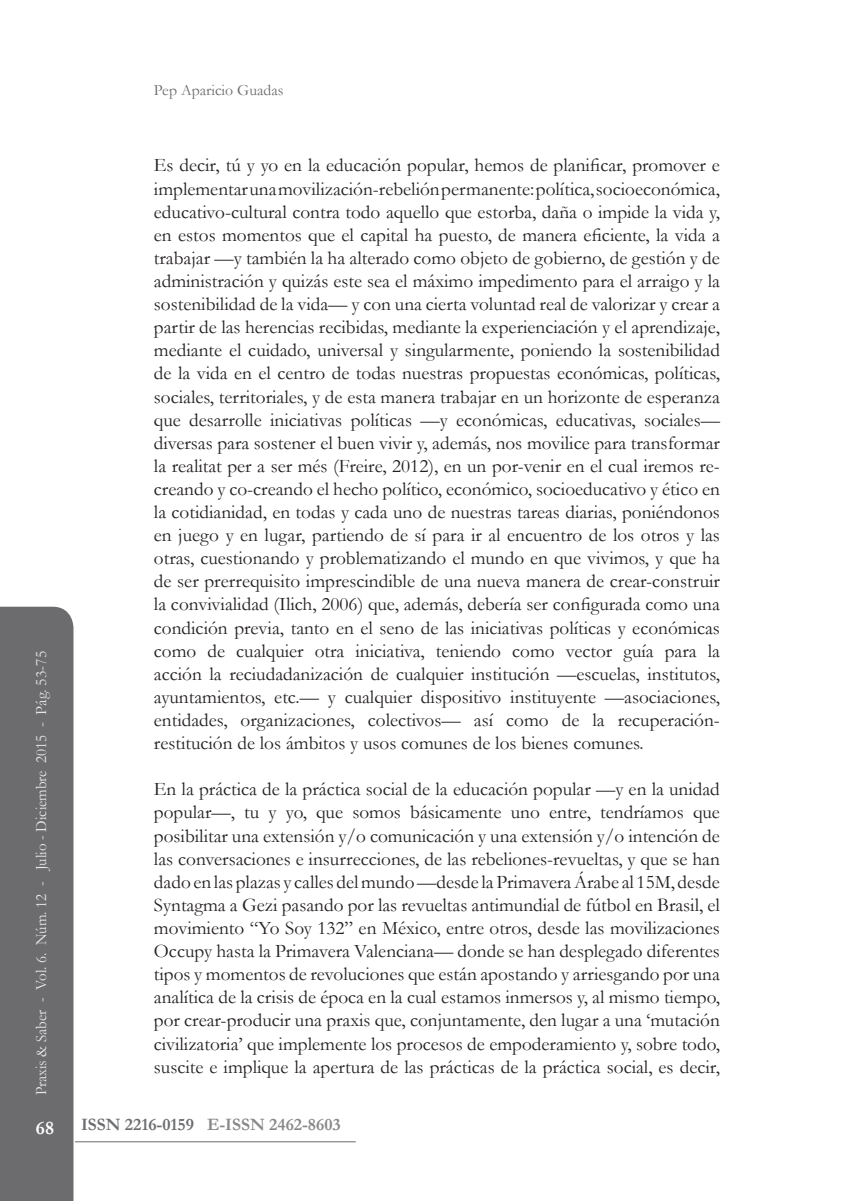
<style>
.page{position:relative;width:859px;height:1201px;background:#fff}
.page>*{position:absolute;margin:0;border:0;box-sizing:border-box;transform-origin:0 0}
.t1{font:19.25px/23.1px "Garamond";color:#231f20;text-align:justify}
.t2{font:700 19.25px "Garamond";color:#fff}
.t3{font:700 17.5px "Garamond";color:#888}
.t4{font:15.75px "Garamond";color:#e6e7e9;scale:.95 1}
.t5{font:15.75px "Garamond";color:#6c6c6e}
.s1{color:#6c6d70}
</style>
<div class="page">
<div style="left:0;top:606px;width:73px;height:594px;background:#6c6c6e"></div>
<hr style="left:75px;top:1141px;width:280px;height:1px;background:#6c6c6e">
<p class="t4" style="left:30px;top:1095px;width:469px;rotate:-90deg">Praxis &amp; Saber - Vol. 6. Núm. 12 - Julio - Diciembre 2015 - Pág. 53-75</p>
<p class="t5" style="left:154px;top:80px;width:131px">Pep Aparicio Guadas</p>
<p class="t1" style="left:154px;top:153px;width:567px">Es decir, tú y yo en la educación popular, hemos de planificar, promover e implementar una movilización-rebelión permanente: política, socioeconómica, educativo-cultural contra todo aquello que estorba, daña o impide la vida y, en estos momentos que el capital ha puesto, de manera eficiente, la vida a trabajar —y también la ha alterado como objeto de gobierno, de gestión y de administración y quizás este sea el máximo impedimento para el arraigo y la sostenibilidad de la vida— y con una cierta voluntad real de valorizar y crear a partir de las herencias recibidas, mediante la experienciación y el aprendizaje, mediante el cuidado, universal y singularmente, poniendo la sostenibilidad de la vida en el centro de todas nuestras propuestas económicas, políticas, sociales, territoriales, y de esta manera trabajar en un horizonte de esperanza que desarrolle iniciativas políticas —y económicas, educativas, sociales— diversas para sostener el buen vivir y, además, nos movilice para transformar la realitat per a ser més (Freire, 2012), en un por-venir en el cual iremos re&shy;creando y co-creando el hecho político, económico, socioeducativo y ético en la cotidianidad, en todas y cada uno de nuestras tareas diarias, poniéndonos en juego y en lugar, partiendo de sí para ir al encuentro de los otros y las otras, cuestionando y problematizando el mundo en que vivimos, y que ha de ser prerrequisito imprescindible de una nueva manera de crear-construir la convivialidad (Ilich, 2006) que, además, debería ser configurada como una condición previa, tanto en el seno de las iniciativas políticas y económicas como de cualquier otra iniciativa, teniendo como vector guía para la acción la reciudadanización de cualquier institución —escuelas, institutos, ayuntamientos, etc.— y cualquier dispositivo instituyente —asociaciones, entidades, organizaciones, colectivos— así como de la recuperación&shy;restitución de los ámbitos y usos comunes de los bienes comunes.</p>
<p class="t1" style="left:154px;top:777px;width:567px">En la práctica de la práctica social de la educación popular —y en la unidad popular—, tu y yo, que somos básicamente uno entre, tendríamos que posibilitar una extensión y/o comunicación y una extensión y/o intención de las conversaciones e insurrecciones, de las rebeliones-revueltas, y que se han dado en las plazas y calles del mundo —desde la Primavera Árabe al 15M, desde Syntagma a Gezi pasando por las revueltas antimundial de fútbol en Brasil, el movimiento “Yo Soy 132” en México, entre otros, desde las movilizaciones Occupy hasta la Primavera Valenciana— donde se han desplegado diferentes tipos y momentos de revoluciones que están apostando y arriesgando por una analítica de la crisis de época en la cual estamos inmersos y, al mismo tiempo, por crear-producir una praxis que, conjuntamente, den lugar a una ‘mutación civilizatoria’ que implemente los procesos de empoderamiento y, sobre todo, suscite e implique la apertura de las prácticas de la práctica social, es decir,</p>
<p class="t2" style="left:36px;top:1114px;width:20px">68</p>
<p class="t3" style="left:81px;top:1112px;width:261px"><span class="s1">ISSN 2216-0159</span> E-ISSN 2462-8603</p>
</div>
